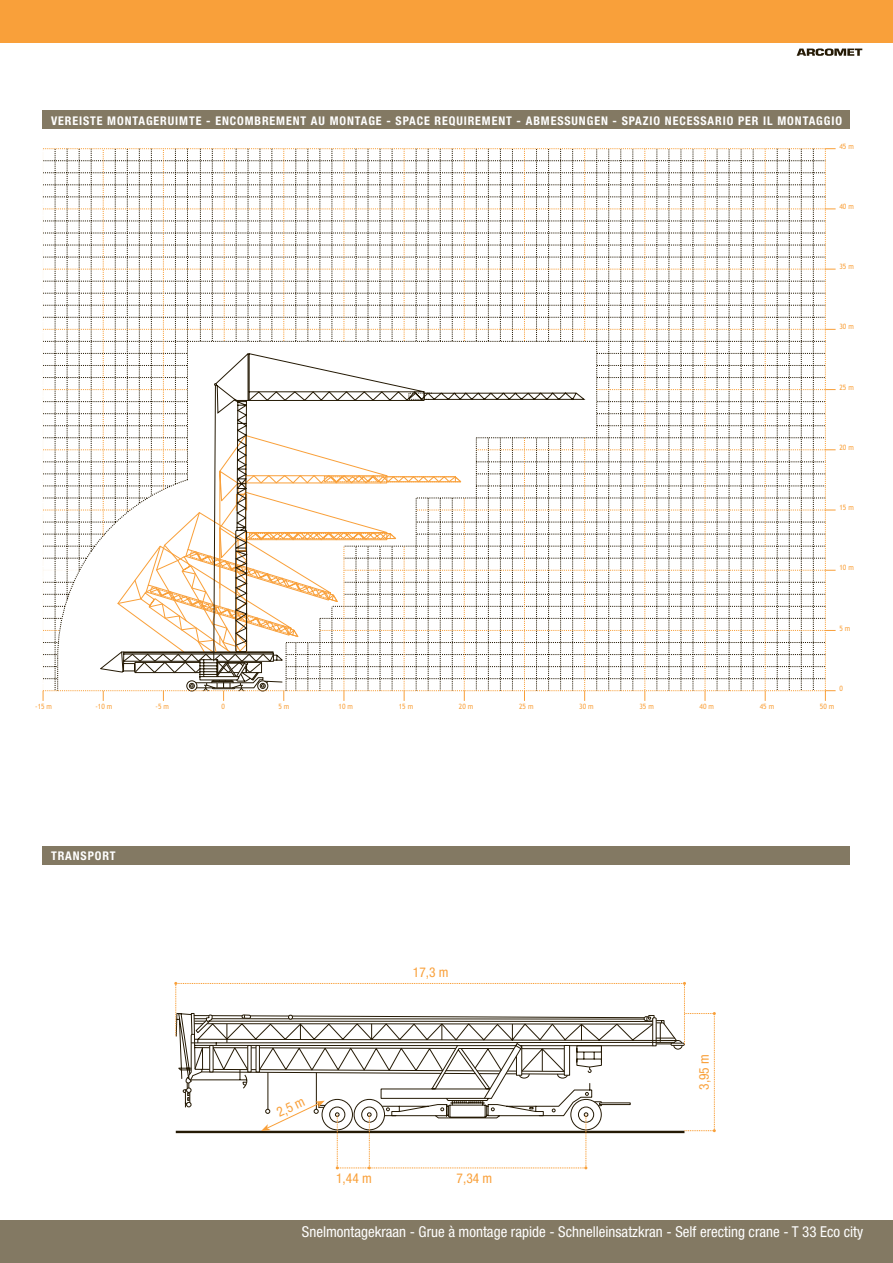
<style>
.page{position:relative;width:893px;height:1263px;background:#fff}
.page>*{position:absolute;margin:0;border:0;box-sizing:border-box;transform-origin:0 0}
.t1{font:condensed 15px "Helvetica Neue LT";color:#fff}
.t2{font:condensed 13.5px "Helvetica Neue LT";color:#f9a03a}
.t3{font:700 condensed 12px "Helvetica Neue LT";letter-spacing:.075em;color:#fff}
.t4{font:7.35px "Trebuchet MS";color:#f9a03a;scale:.9 1}
</style>
<div class="page">
<div style="left:0;top:1220px;width:893px;height:43px;background:#837963"></div>
<svg style="left:43px;top:148px;width:793px;height:553px"></svg>
<svg style="left:174px;top:982px;width:542px;height:187px"></svg>
<div style="left:43px;top:111px;width:807px;height:18px;background:#837963"></div>
<div style="left:43px;top:846px;width:807px;height:19px;background:#837963"></div>
<svg style="left:797px;top:48px;width:65px;height:8px"></svg>
<div style="left:0;top:0;width:893px;height:43px;background:#f9a03a"></div>
<p class="t3" style="left:51px;top:113px;width:792px">VEREISTE MONTAGERUIMTE - ENCOMBREMENT AU MONTAGE - SPACE REQUIREMENT - ABMESSUNGEN - SPAZIO NECESSARIO PER IL MONTAGGIO</p>
<p class="t4" style="left:839px;top:142px;width:18px">45 m</p>
<p class="t4" style="left:839px;top:202px;width:18px">40 m</p>
<p class="t4" style="left:839px;top:262px;width:18px">35 m</p>
<p class="t4" style="left:839px;top:322px;width:18px">30 m</p>
<p class="t4" style="left:839px;top:383px;width:18px">25 m</p>
<p class="t4" style="left:839px;top:443px;width:18px">20 m</p>
<p class="t4" style="left:839px;top:503px;width:18px">15 m</p>
<p class="t4" style="left:839px;top:563px;width:18px">10 m</p>
<p class="t4" style="left:839px;top:624px;width:14px">5 m</p>
<p class="t4" style="left:839px;top:684px;width:5px">0</p>
<p class="t4" style="left:35px;top:702px;width:20px">-15 m</p>
<p class="t4" style="left:95px;top:702px;width:20px">-10 m</p>
<p class="t4" style="left:156px;top:702px;width:16px">-5 m</p>
<p class="t4" style="left:222px;top:702px;width:5px">0</p>
<p class="t4" style="left:278px;top:702px;width:14px">5 m</p>
<p class="t4" style="left:339px;top:702px;width:18px">10 m</p>
<p class="t4" style="left:399px;top:702px;width:18px">15 m</p>
<p class="t4" style="left:459px;top:702px;width:18px">20 m</p>
<p class="t4" style="left:519px;top:702px;width:18px">25 m</p>
<p class="t4" style="left:579px;top:702px;width:18px">30 m</p>
<p class="t4" style="left:639px;top:702px;width:18px">35 m</p>
<p class="t4" style="left:700px;top:702px;width:18px">40 m</p>
<p class="t4" style="left:760px;top:702px;width:18px">45 m</p>
<p class="t4" style="left:820px;top:702px;width:18px">50 m</p>
<p class="t3" style="left:51px;top:849px;width:66px">TRANSPORT</p>
<p class="t2" style="left:413px;top:965px;width:37px">17,3 m</p>
<p class="t2" style="left:274px;top:1106px;width:31px;rotate:-25deg">2,5 m</p>
<p class="t2" style="left:336px;top:1170px;width:37px">1,44 m</p>
<p class="t2" style="left:457px;top:1170px;width:37px">7,34 m</p>
<p class="t2" style="left:696px;top:1090px;width:37px;rotate:-90deg">3,95 m</p>
<p class="t1" style="left:302px;top:1222px;width:563px">Snelmontagekraan - Grue à montage rapide - Schnelleinsatzkran - Self erecting crane - T 33 Eco city</p>
</div>
